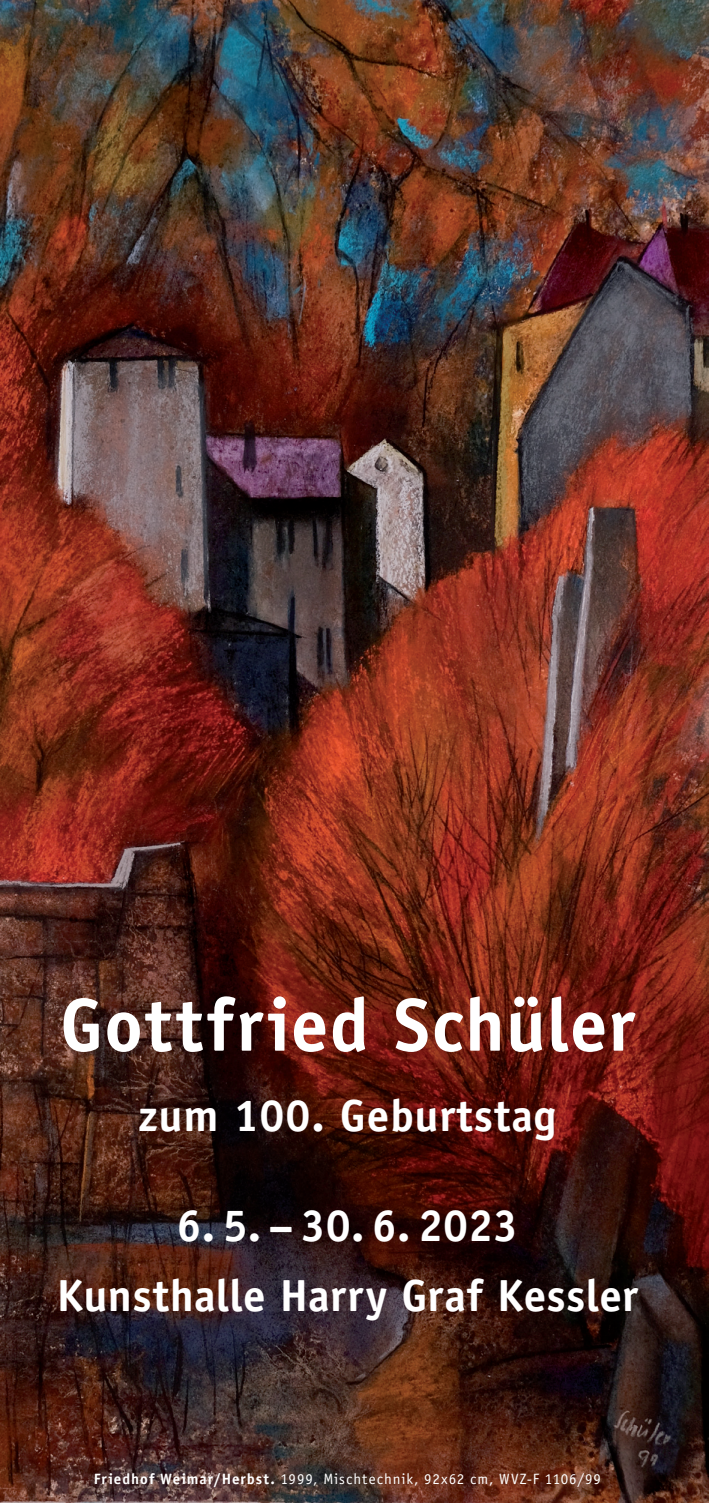
<style>
.page{position:relative;width:709px;height:1503px;background:#fff}
.page>*{position:absolute;margin:0;border:0;box-sizing:border-box;transform-origin:0 0}
.t1{font:700 75px "Officina Sans";letter-spacing:.015em;color:#fff}
.t2{font:700 45px/70px "Officina Sans";letter-spacing:.01em;color:#fff;text-align:center}
.t3{font:15px "Officina Sans";letter-spacing:.065em;color:#fff}
.s1{font-weight:700}
</style>
<div class="page">
<img style="left:0;top:0;width:709px;height:1502px">
<h1 class="t1" style="left:60px;top:978px;width:576px">Gottfried Schüler</h1>
<h2 class="t2" style="left:138px;top:1079px;width:419px">zum 100. Geburtstag</h2>
<h2 class="t2" style="left:57px;top:1189px;width:582px">6. 5. – 30. 6. 2023<br>Kunsthalle Harry Graf Kessler</h2>
<p class="t3" style="left:94px;top:1469px;width:508px"><span class="s1">Friedhof Weimar/Herbst.</span> 1999, Mischtechnik, 92x62 cm, WVZ-F 1106/99</p>
</div>
